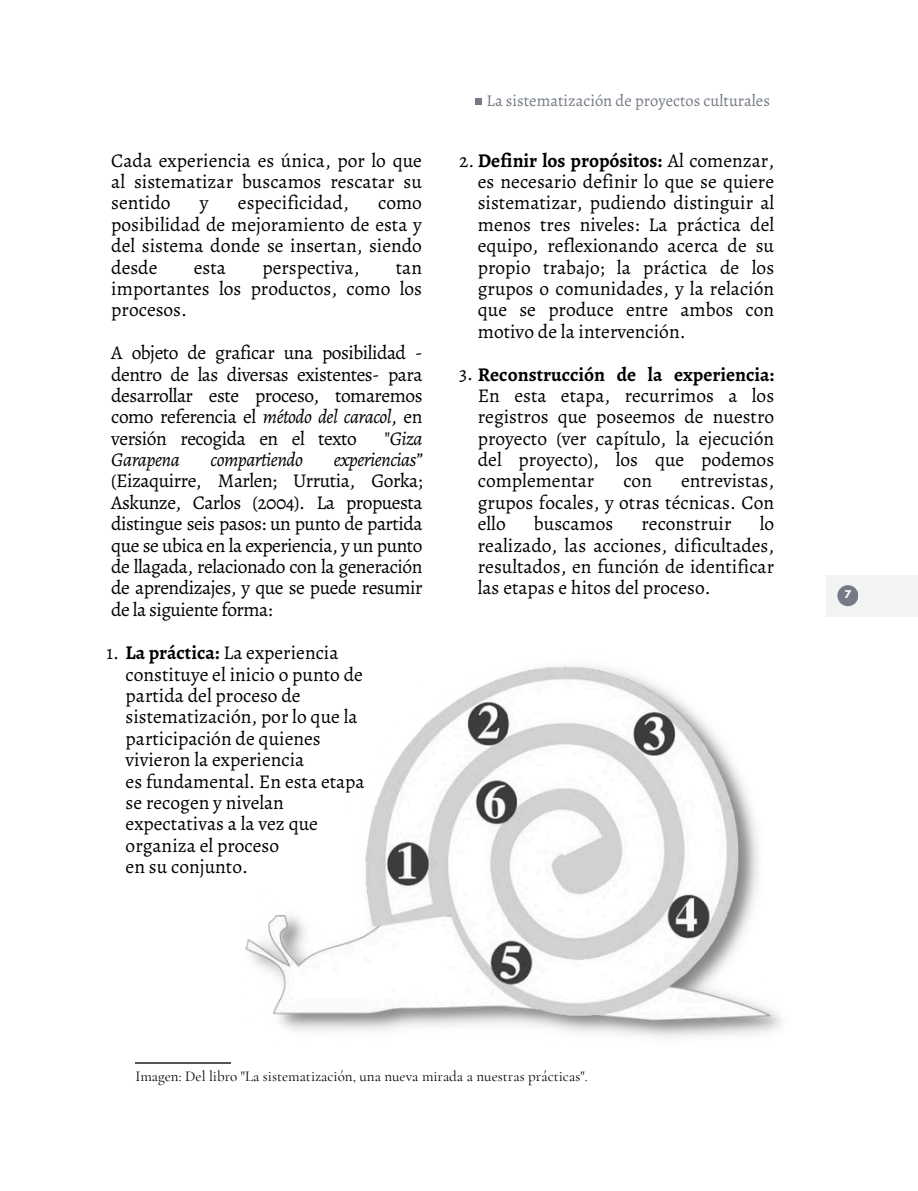
<style>
.page{position:relative;width:918px;height:1191px;background:#fff}
.page>*{position:absolute;margin:0;border:0;box-sizing:border-box;transform-origin:0 0}
.t1{font:19.5px/21.3px "Alegreya";color:#000;text-align:justify}
.t2{font:italic 19.5px "Alegreya";letter-spacing:-.025em;color:#000}
.t3{font:16.5px "Alegreya";color:#747b86}
.t4{font:15px "Cormorant Garamond";color:#000}
.t5{font:700 9.45px "League Spartan";color:#fff}
.s1{font-style:italic}
.s2{font-style:normal}
.s3{font-weight:700}
</style>
<div class="page">
<div style="left:827px;top:575px;width:91px;height:41px;background:#f1f3f4"></div>
<div style="left:837px;top:585px;width:21px;height:21px;background:#747b86;border-radius:50%"></div>
<hr style="left:135px;top:1062px;width:96px;height:1px;background:#000">
<img style="left:245px;top:665px;width:537px;height:373px">
<svg style="left:476px;top:99px;width:6px;height:6px"></svg>
<h1 class="t1" style="left:111px;top:149px;width:312px">Cada experiencia es única, por lo que al sistematizar buscamos rescatar su sentido</h1>
<h1 class="t1" style="left:200px;top:192px;width:10px">y</h1>
<h1 class="t1" style="left:238px;top:192px;width:112px">especificidad,</h1>
<h1 class="t1" style="left:111px;top:192px;width:312px;text-indent:267px">como posibilidad de mejoramiento de esta y del sistema donde se insertan, siendo desde</h1>
<h1 class="t1" style="left:194px;top:256px;width:34px">esta</h1>
<h1 class="t1" style="left:262px;top:256px;width:99px">perspectiva,</h1>
<h1 class="t1" style="left:111px;top:256px;width:312px;text-indent:285px">tan importantes los productos, como los procesos.</h1>
<h1 class="t1" style="left:111px;top:342px;width:313px">A objeto de graficar una posibilidad - dentro de las diversas existentes- para desarrollar este proceso, tomaremos como referencia el <span class="s1">método del caracol</span>, en versión recogida en el texto</h1>
<h1 class="t2" style="left:384px;top:425px;width:40px"><span class="s2">"</span>Giza</h1>
<h1 class="t2" style="left:111px;top:446px;width:70px">Garapena</h1>
<h1 class="t2" style="left:211px;top:446px;width:94px">compartiendo</h1>
<h1 class="t1" style="left:111px;top:449px;width:313px;text-indent:223px"><span class="s1">experiencias” </span>(Eizaquirre, Marlen; Urrutia, Gorka; Askunze, Carlos (2004). La propuesta distingue seis pasos: un punto de partida que se ubica en la experiencia, y un punto de llagada, relacionado con la generación de aprendizajes, y que se puede resumir de la siguiente forma:</h1>
<h1 class="t1" style="left:126px;top:642px;width:240px;text-align:left;text-indent:-19px">1. <span class="s3">La práctica:</span> La experiencia constituye el inicio o punto de partida del proceso de sistematización, por lo que la participación de quienes vivieron la experiencia<br>es fundamental. En esta etapa se recogen y nivelan expectativas a la vez que organiza el proceso</h1>
<p class="t1" style="left:126px;top:855px;width:124px">en su conjunto.</p>
<p class="t3" style="left:487px;top:90px;width:285px">La sistematización de proyectos culturales</p>
<h1 class="t1" style="left:478px;top:149px;width:298px;text-indent:-19px">2. <span class="s3">Definir los propósitos:</span> Al comenzar, es necesario definir lo que se quiere sistematizar, pudiendo distinguir al menos tres niveles: La práctica del equipo, reflexionando acerca de su propio trabajo; la práctica de los grupos o comunidades, y la relación que se produce entre ambos con motivo de la intervención.</h1>
<h1 class="t1" style="left:478px;top:363px;width:298px;text-indent:-19px">3. <span class="s3">Reconstrucción de la experiencia:<br></span>En esta etapa, recurrimos a los registros que poseemos de nuestro proyecto (ver capítulo, la ejecución del proyecto), los que podemos complementar</h1>
<h1 class="t1" style="left:478px;top:470px;width:298px;text-indent:203px">entrevistas, grupos focales, y otras técnicas. Con ello</h1>
<h1 class="t1" style="left:623px;top:470px;width:30px">con</h1>
<h1 class="t1" style="left:478px;top:513px;width:298px;text-indent:282px">lo realizado, las acciones, dificultades, resultados, en función de identificar las etapas e hitos del proceso.</h1>
<h1 class="t1" style="left:534px;top:513px;width:81px">buscamos</h1>
<h1 class="t1" style="left:641px;top:513px;width:92px">reconstruir</h1>
<p class="t5" style="left:845px;top:589px;width:8px">7</p>
<h1 class="t4" style="left:135px;top:1067px;width:454px">Imagen: Del libro "La sistematización, una nueva mirada a nuestras prácticas".</h1>
</div>
